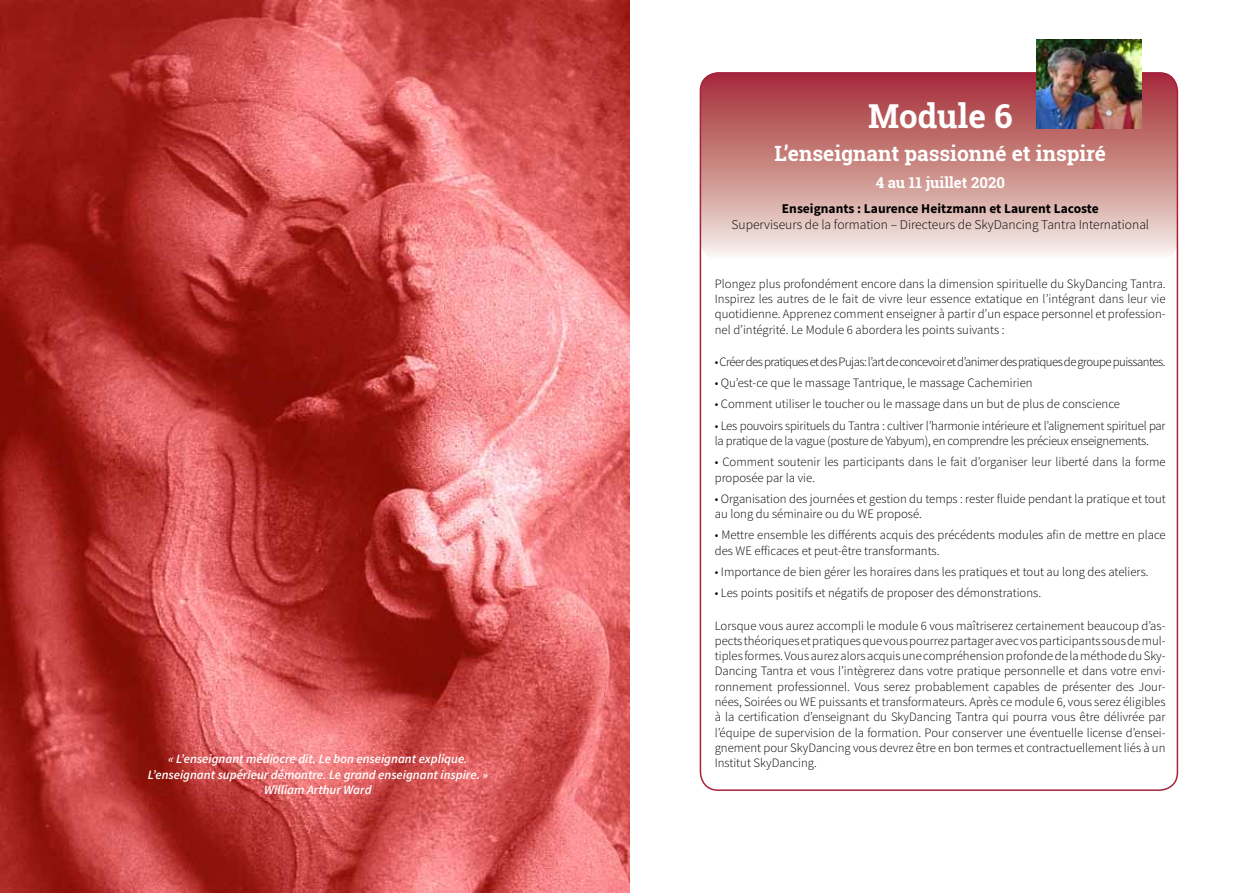
<style>
.page{position:relative;width:1259px;height:893px;background:#fff}
.page>*{position:absolute;margin:0;border:0;box-sizing:border-box;transform-origin:0 0}
.t1{font:700 33px "Roboto Slab";color:#fff}
.t2{font:700 21px "Roboto Slab";color:#fff}
.t3{font:700 15px "Roboto Slab";color:#fff}
.t4{font:300 13.5px "Source Sans Pro";color:#000}
.t5{font:700 13.5px "Source Sans Pro";color:#000}
.t6{font:300 12.75px/15.3px "Source Sans Pro";color:#000}
.t7{font:300 12.75px/15.3px "Source Sans Pro";letter-spacing:-.02em;color:#000}
.t8{font:italic 600 12.75px/15.3px "Source Sans Pro";color:#fff;text-align:center}
.t9{font:300 12.75px "Source Sans Pro";letter-spacing:-.04em;color:#000}
</style>
<div class="page">
<svg style="left:702px;top:72px;width:475px;height:184px;background:#cd8e8d"></svg>
<img style="left:0;top:0;width:629px;height:893px">
<img style="left:1036px;top:39px;width:105px;height:90px">
<p class="t8" style="left:148px;top:751px;width:342px">« L’enseignant médiocre dit. Le bon enseignant explique.<br>L’enseignant supérieur démontre. Le grand enseignant inspire. »<br>William Arthur Ward</p>
<h1 class="t1" style="left:868px;top:93px;width:146px">Module 6</h1>
<h2 class="t2" style="left:774px;top:139px;width:333px">L’enseignant passionné et inspiré</h2>
<p class="t3" style="left:875px;top:172px;width:131px">4 au 11 juillet 2020</p>
<p class="t5" style="left:782px;top:199px;width:318px">Enseignants : Laurence Heitzmann et Laurent Lacoste</p>
<p class="t4" style="left:731px;top:216px;width:419px">Superviseurs de la formation – Directeurs de SkyDancing Tantra International</p>
<p class="t6" style="left:715px;top:276px;width:452px;text-align:justify">Plongez plus profondément encore dans la dimension spirituelle du SkyDancing Tantra.<br>Inspirez les autres de le fait de vivre leur essence extatique en l’intégrant dans leur vie quotidienne. Apprenez comment enseigner à partir d’un espace personnel et profession&shy;nel d’intégrité. Le Module 6 abordera les points suivants :</p>
<p class="t9" style="left:715px;top:354px;width:452px">•CréerdespratiquesetdesPujas:l’artdeconcevoiretd’animerdespratiquesdegroupepuissantes.</p>
<p class="t6" style="left:715px;top:375px;width:319px">• Qu’est-ce que le massage Tantrique, le massage Cachemirien</p>
<p class="t6" style="left:715px;top:397px;width:407px">• Comment utiliser le toucher ou le massage dans un but de plus de conscience</p>
<p class="t7" style="left:715px;top:418px;width:452px">• Les pouvoirs spirituels du Tantra : cultiver l’harmonie intérieure et l’alignement spirituel par la pratique de la vague (posture de Yabyum), en comprendre les précieux enseignements.</p>
<p class="t6" style="left:715px;top:454px;width:452px">• Comment soutenir les participants dans le fait d’organiser leur liberté dans la forme proposée par la vie.</p>
<p class="t6" style="left:715px;top:491px;width:452px">• Organisation des journées et gestion du temps : rester fluide pendant la pratique et tout au long du séminaire ou du WE proposé.</p>
<p class="t6" style="left:715px;top:527px;width:452px">• Mettre ensemble les différents acquis des précédents modules afin de mettre en place des WE efficaces et peut-être transformants.</p>
<p class="t6" style="left:715px;top:564px;width:435px">• Importance de bien gérer les horaires dans les pratiques et tout au long des ateliers.</p>
<p class="t6" style="left:715px;top:585px;width:328px">• Les points positifs et négatifs de proposer des démonstrations.</p>
<p class="t6" style="left:714px;top:618px;width:452px;text-align:justify">Lorsque vous aurez accompli le module 6 vous maîtriserez certainement beaucoup d’as&shy;pectsthéoriquesetpratiquesquevouspourrezpartageravecvosparticipantssousdemul&shy;tiples formes.VousaurezalorsacquisunecompréhensionprofondedelaméthodeduSky-Dancing Tantra et vous l’intègrerez dans votre pratique personnelle et dans votre envi&shy;ronnement professionnel. Vous serez probablement capables de présenter des Jour&shy;nées, Soirées ou WE puissants et transformateurs. Après ce module 6, vous serez éligibles à la certification d’enseignant du SkyDancing Tantra qui pourra vous être délivrée par l’équipe de supervision de la formation. Pour conserver une éventuelle license d’ensei&shy;gnement pour SkyDancing vous devrez être en bon termes et contractuellement liés à un Institut SkyDancing.</p>
</div>
